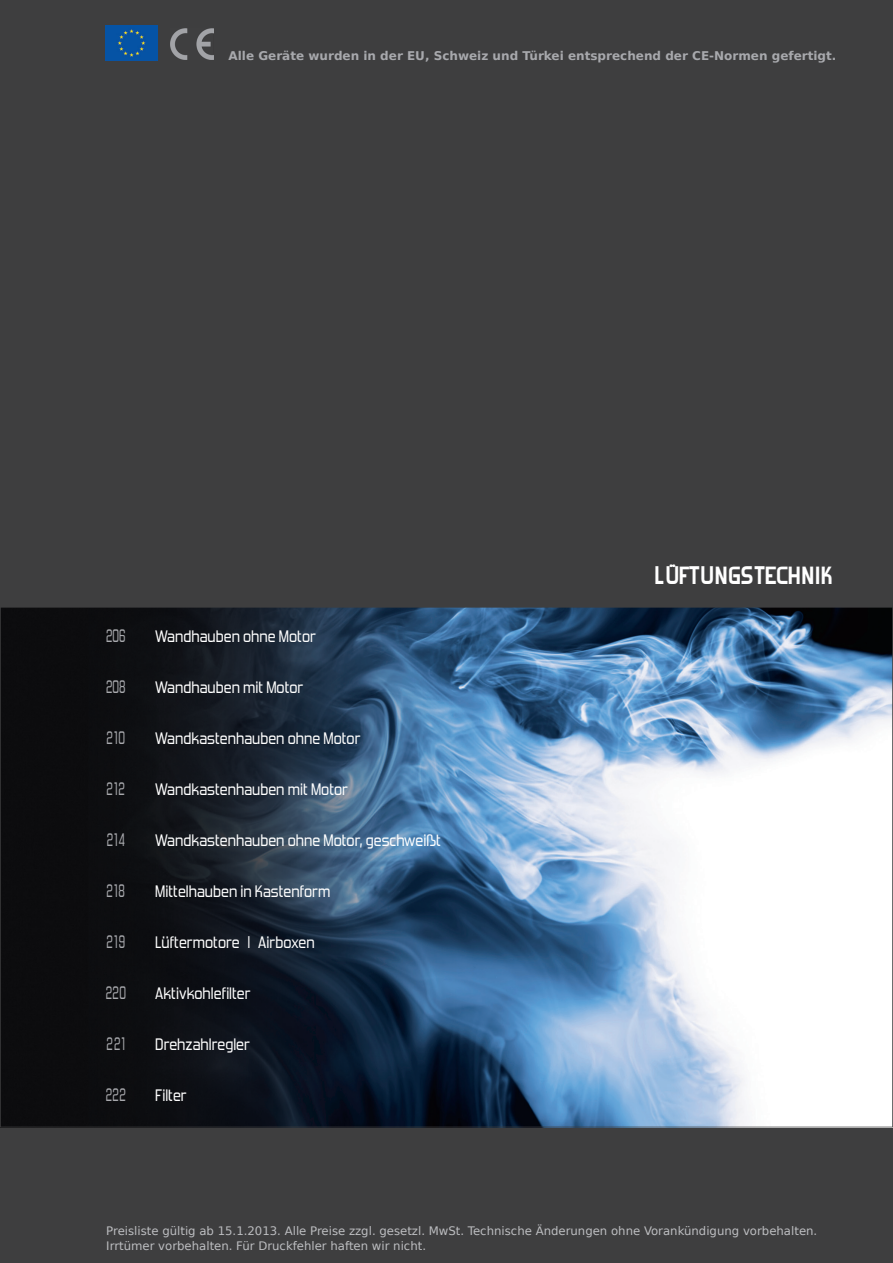
<style>
.page{position:relative;width:893px;height:1263px;background:#3e3e3f}
.page>*{position:absolute;margin:0;border:0;box-sizing:border-box;transform-origin:0 0}
.t1{font:700 28.5px "Forgotten Futurist";color:#fff}
.t2{font:18px "Forgotten Futurist Rg";letter-spacing:.08em;color:#a8a9ad;scale:.7 1}
.t3{font:16.5px "Forgotten Futurist Rg";color:#fff}
.t4{font:700 12px "DejaVu LGC Sans";color:#a8a9ad}
.t5{font:11.7px/15px "DejaVu LGC Sans";color:#bcbdc0}
.s1{font-family:"Helvetica Neue LT Std";font-weight:300}
</style>
<div class="page">
<svg style="left:0;top:607px;width:893px;height:520px;background:#5a6c7f"></svg>
<img style="left:105px;top:26px;width:52px;height:35px">
<img style="left:170px;top:28px;width:44px;height:31px">
<p class="t4" style="left:229px;top:46px;width:609px">Alle Geräte wurden in der EU, Schweiz und Türkei entsprechend der CE-Normen gefertigt.</p>
<p class="t2" style="left:106px;top:625px;width:29px">206</p>
<p class="t3" style="left:155px;top:626px;width:162px">Wandhauben ohne Motor</p>
<p class="t2" style="left:106px;top:676px;width:29px">208</p>
<p class="t3" style="left:155px;top:677px;width:150px">Wandhauben mit Motor</p>
<p class="t2" style="left:107px;top:727px;width:28px">210</p>
<p class="t3" style="left:155px;top:728px;width:207px">Wandkastenhauben ohne Motor</p>
<p class="t2" style="left:107px;top:778px;width:28px">212</p>
<p class="t3" style="left:155px;top:779px;width:194px">Wandkastenhauben mit Motor</p>
<p class="t2" style="left:107px;top:829px;width:27px">214</p>
<p class="t3" style="left:155px;top:830px;width:287px">Wandkastenhauben ohne Motor, geschweißt</p>
<p class="t2" style="left:107px;top:880px;width:28px">218</p>
<p class="t3" style="left:155px;top:881px;width:177px">Mittelhauben in Kastenform</p>
<p class="t2" style="left:107px;top:931px;width:28px">219</p>
<p class="t3" style="left:155px;top:932px;width:161px">Lüftermotore <span class="s1">I</span> Airboxen</p>
<p class="t2" style="left:106px;top:982px;width:31px">220</p>
<p class="t3" style="left:155px;top:983px;width:97px">Aktivkohlefilter</p>
<p class="t2" style="left:107px;top:1033px;width:28px">221</p>
<p class="t3" style="left:155px;top:1034px;width:96px">Drehzahlregler</p>
<p class="t2" style="left:106px;top:1084px;width:30px">222</p>
<p class="t3" style="left:155px;top:1085px;width:33px">Filter</p>
<h1 class="t1" style="left:654px;top:563px;width:180px">LÜFTUNGSTECHNIK</h1>
<p class="t5" style="left:106px;top:1223px;width:712px">Preisliste gültig ab 15.1.2013. Alle Preise zzgl. gesetzl. MwSt. Technische Änderungen ohne Vorankündigung vorbehalten.<br>Irrtümer vorbehalten. Für Druckfehler haften wir nicht.</p>
</div>
